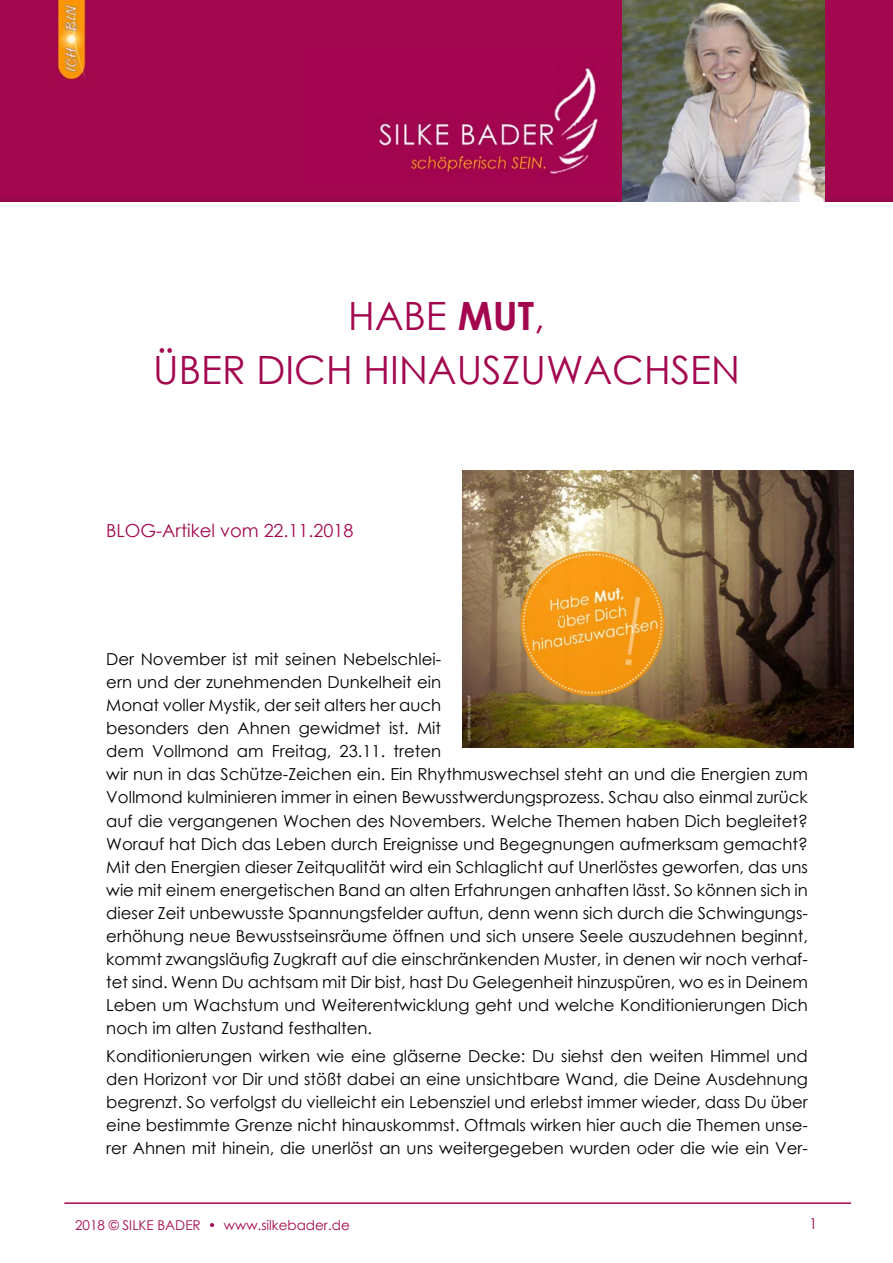
<style>
.page{position:relative;width:893px;height:1263px;background:#fff}
.page>*{position:absolute;margin:0;border:0;box-sizing:border-box;transform-origin:0 0}
.Überschrift{font:39px "Century Gothic";color:#a3084f}
.t1{font:18px "Century Gothic";color:#a3084f}
.t2{font:16.5px/23.1px "Century Gothic";color:#000}
.t3{font:15px "Century Gothic";color:#a3084f}
.t4{font:13.5px "Century Gothic";color:#a3084f}
.s1{font-weight:700}
</style>
<div class="page">
<hr style="left:64px;top:1202px;width:787px;height:2px;background:#a3084f">
<div style="left:0;top:0;width:893px;height:202px;background:#a3074e"></div>
<img style="left:304px;top:49px;width:310px;height:136px">
<img style="left:623px;top:0;width:202px;height:202px">
<img style="left:462px;top:471px;width:392px;height:276px">
<p class="Überschrift" style="left:348px;top:288px;width:198px">HABE <span class="s1">MUT</span>,</p>
<p class="Überschrift" style="left:153px;top:343px;width:588px">ÜBER DICH HINAUSZUWACHSEN</p>
<p class="t1" style="left:106px;top:517px;width:249px">BLOG-Artikel vom 22.11.2018</p>
<p class="t2" style="left:106px;top:647px;width:703px">Der November ist mit seinen Nebelschlei-<br>ern und der zunehmenden Dunkelheit ein<br>Monat voller Mystik, der seit alters her auch<br>besonders den Ahnen gewidmet ist. Mit<br>dem Vollmond am Freitag, 23.11. treten<br>wir nun in das Schütze-Zeichen ein. Ein Rhythmuswechsel steht an und die Energien zum Vollmond kulminieren immer in einen Bewusstwerdungsprozess. Schau also einmal zurück auf die vergangenen Wochen des Novembers. Welche Themen haben Dich begleitet?<br>Worauf hat Dich das Leben durch Ereignisse und Begegnungen aufmerksam gemacht?<br>Mit den Energien dieser Zeitqualität wird ein Schlaglicht auf Unerlöstes geworfen, das uns wie mit einem energetischen Band an alten Erfahrungen anhaften lässt. So können sich in dieser Zeit unbewusste Spannungsfelder auftun, denn wenn sich durch die Schwingungs&shy;erhöhung neue Bewusstseinsräume öffnen und sich unsere Seele auszudehnen beginnt, kommt zwangsläufig Zugkraft auf die einschränkenden Muster, in denen wir noch verhaf&shy;tet sind. Wenn Du achtsam mit Dir bist, hast Du Gelegenheit hinzuspüren, wo es in Deinem Leben um Wachstum und Weiterentwicklung geht und welche Konditionierungen Dich noch im alten Zustand festhalten.</p>
<p class="t2" style="left:106px;top:1044px;width:703px;text-align:justify">Konditionierungen wirken wie eine gläserne Decke: Du siehst den weiten Himmel und den Horizont vor Dir und stößt dabei an eine unsichtbare Wand, die Deine Ausdehnung begrenzt. So verfolgst du vielleicht ein Lebensziel und erlebst immer wieder, dass Du über eine bestimmte Grenze nicht hinauskommst. Oftmals wirken hier auch die Themen unse&shy;rer Ahnen mit hinein, die unerlöst an uns weitergegeben wurden oder die wie ein Ver-</p>
<p class="t4" style="left:75px;top:1216px;width:276px">2018 © SILKE BADER • www.silkebader.de</p>
<p class="t3" style="left:809px;top:1213px;width:10px">1</p>
</div>
